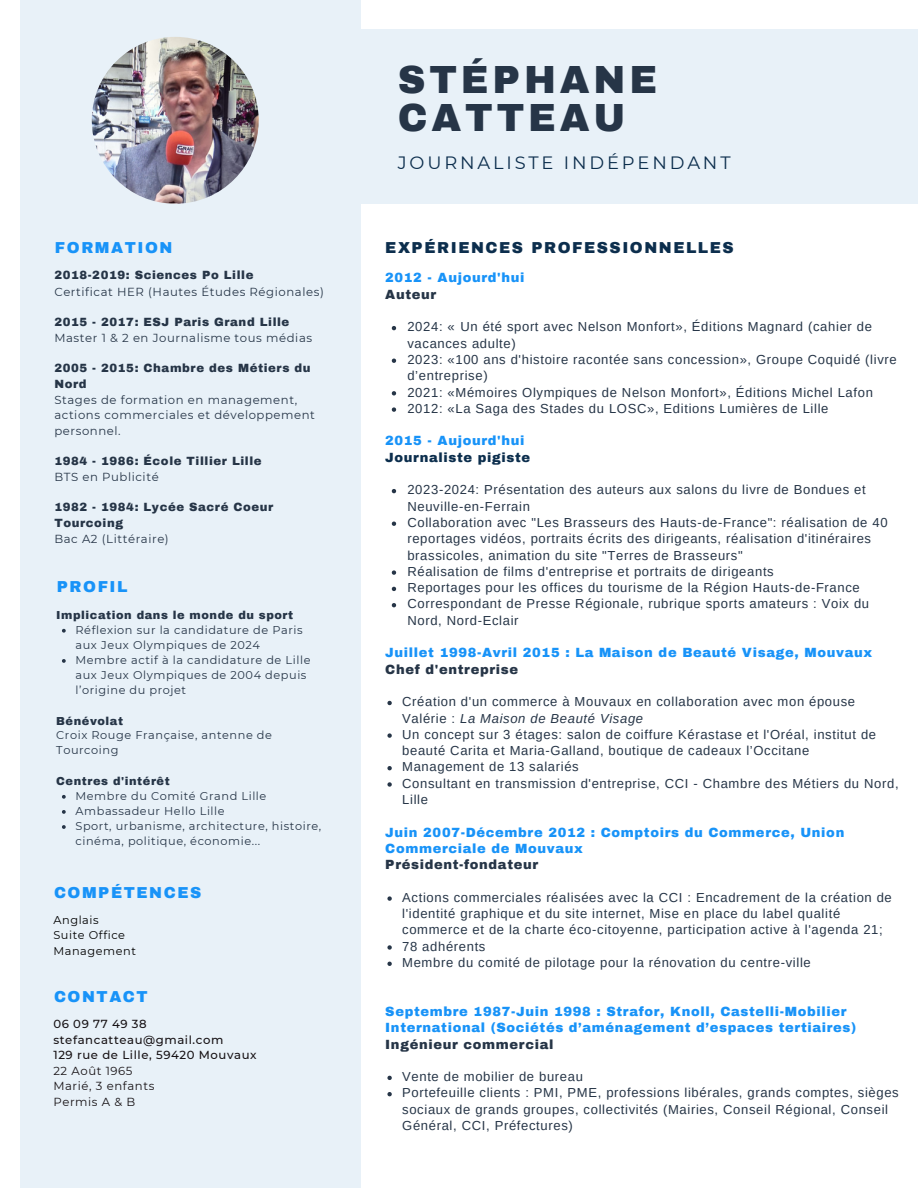
<style>
.page{position:relative;width:918px;height:1188px;background:#fff}
.page>*{position:absolute;margin:0;border:0;box-sizing:border-box;transform-origin:0 0}
.t1{font:900 38.4px/38.2px "Archivo";letter-spacing:.1em;color:#263547}
.t2{font:17.85px "Montserrat";letter-spacing:.16em;color:#0c2e4d}
.t3{font:900 15.45px "Archivo";letter-spacing:.1em;color:#1893f8}
.t4{font:900 15.45px "Archivo";letter-spacing:.1em;color:#0c2e4d}
.t5{font:13.05px/16.4px "Arimo";letter-spacing:.05em;color:#263547}
.t6{font:900 13.05px/16.4px "Archivo";letter-spacing:.05em;color:#1893f8}
.t7{font:900 13.05px/16.4px "Archivo";letter-spacing:.05em;color:#0c2e4d}
.t8{font:11.7px/15.8px "Montserrat";letter-spacing:.05em;color:#263547}
.t9{font:900 11.7px/15.9px "Archivo";letter-spacing:.05em;color:#263547}
.t10{font:500 11.7px "Montserrat";letter-spacing:.05em;color:#171215}
.t11{font:11.7px "Montserrat";letter-spacing:.05em;color:#171215}
.t12{font:11.25px/15.1px "Montserrat";letter-spacing:.05em;color:#263547}
.t13{font:900 11.25px "Archivo";letter-spacing:.05em;color:#263547}
.t14{font:11.25px "Montserrat";letter-spacing:.05em;color:#000}
.s1{font-family:"Archivo";font-weight:900}
.s2{font-family:"Montserrat";font-weight:400}
.s3{color:#263547}
.s4{color:#1893f8}
.s5{font-style:italic}
</style>
<div class="page">
<div style="left:20px;top:0;width:341px;height:1188px;background:#e8f1f8"></div>
<div style="left:23px;top:29px;width:895px;height:175px;background:#e8f1f8"></div>
<svg style="left:392px;top:326px;width:4px;height:4px"></svg>
<svg style="left:392px;top:359px;width:4px;height:4px"></svg>
<svg style="left:392px;top:391px;width:4px;height:4px"></svg>
<svg style="left:392px;top:407px;width:4px;height:5px"></svg>
<svg style="left:392px;top:489px;width:4px;height:4px"></svg>
<svg style="left:392px;top:522px;width:4px;height:4px"></svg>
<svg style="left:392px;top:570px;width:4px;height:5px"></svg>
<svg style="left:392px;top:587px;width:4px;height:4px"></svg>
<svg style="left:392px;top:603px;width:4px;height:4px"></svg>
<svg style="left:387px;top:701px;width:5px;height:4px"></svg>
<svg style="left:387px;top:733px;width:5px;height:5px"></svg>
<svg style="left:387px;top:766px;width:5px;height:4px"></svg>
<svg style="left:387px;top:782px;width:5px;height:5px"></svg>
<svg style="left:387px;top:896px;width:5px;height:5px"></svg>
<svg style="left:387px;top:945px;width:5px;height:5px"></svg>
<svg style="left:387px;top:962px;width:5px;height:4px"></svg>
<svg style="left:387px;top:1076px;width:5px;height:4px"></svg>
<svg style="left:387px;top:1092px;width:5px;height:4px"></svg>
<img style="left:92px;top:37px;width:167px;height:167px;border-radius:50%">
<svg style="left:62px;top:629px;width:4px;height:4px"></svg>
<svg style="left:62px;top:659px;width:4px;height:4px"></svg>
<svg style="left:62px;top:795px;width:4px;height:4px"></svg>
<svg style="left:62px;top:810px;width:4px;height:4px"></svg>
<svg style="left:62px;top:825px;width:4px;height:4px"></svg>
<h4 class="t3" style="left:55px;top:240px;width:119px">FORMATION</h4>
<h4 class="t8" style="left:54px;top:267px;width:271px;line-height:16.5px"><span class="s1">2018-2019: Sciences Po Lille<br></span>Certificat HER (Hautes Études Régionales)</h4>
<h4 class="t8" style="left:54px;top:313px;width:259px;line-height:16.5px"><span class="s1">2015 - 2017: ESJ Paris Grand Lille<br></span>Master 1 &amp; 2 en Journalisme tous médias</h4>
<h4 class="t8" style="left:54px;top:360px;width:262px"><span class="s1">2005 - 2015: Chambre des Métiers du<br>Nord<br></span>Stages de formation en management, actions commerciales et développement personnel.</h4>
<h3 class="t9" style="left:54px;top:453px;width:209px;line-height:16.5px">1984 - 1986: École Tillier Lille<br><span class="s2">BTS en Publicité</span></h3>
<p class="t9" style="left:54px;top:499px;width:221px">1982 - 1984: Lycée Sacré Coeur<br>Tourcoing<br><span class="s2">Bac A2 (Littéraire)</span></p>
<p class="t3" style="left:57px;top:579px;width:72px">PROFIL</p>
<p class="t13" style="left:56px;top:610px;width:238px">Implication dans le monde du sport</p>
<h4 class="t12" style="left:76px;top:622px;width:229px">Réflexion sur la candidature de Paris aux Jeux Olympiques de 2024</h4>
<h4 class="t12" style="left:76px;top:652px;width:236px">Membre actif à la candidature de Lille aux Jeux Olympiques de 2004 depuis l’origine du projet</h4>
<p class="t13" style="left:56px;top:715px;width:68px">Bénévolat</p>
<p class="t12" style="left:56px;top:728px;width:217px">Croix Rouge Française, antenne de<br>Tourcoing</p>
<p class="t13" style="left:56px;top:776px;width:115px">Centres d'intérêt</p>
<h4 class="t12" style="left:76px;top:788px;width:192px">Membre du Comité Grand Lille</h4>
<p class="t12" style="left:76px;top:803px;width:151px">Ambassadeur Hello Lille</p>
<p class="t12" style="left:76px;top:818px;width:247px">Sport, urbanisme, architecture, histoire, cinéma, politique, économie...</p>
<p class="t3" style="left:54px;top:885px;width:149px">COMPÉTENCES</p>
<p class="t14" style="left:53px;top:913px;width:47px">Anglais</p>
<p class="t14" style="left:53px;top:929px;width:73px">Suite Office</p>
<p class="t14" style="left:53px;top:944px;width:84px">Management</p>
<p class="t3" style="left:54px;top:988px;width:95px">CONTACT</p>
<p class="t10" style="left:53px;top:1017px;width:95px">06 09 77 49 38</p>
<p class="t10" style="left:53px;top:1032px;width:171px">stefancatteau@gmail.com</p>
<p class="t10" style="left:53px;top:1048px;width:205px">129 rue de Lille, 59420 Mouvaux</p>
<h4 class="t11" style="left:53px;top:1063px;width:81px">22 Août 1965</h4>
<p class="t11" style="left:53px;top:1079px;width:102px">Marié, 3 enfants</p>
<p class="t11" style="left:53px;top:1095px;width:83px">Permis A &amp; B</p>
<h3 class="t1" style="left:398px;top:61px;width:261px">STÉPHANE<br>CATTEAU</h3>
<h4 class="t2" style="left:398px;top:152px;width:334px">JOURNALISTE INDÉPENDANT</h4>
<p class="t4" style="left:385px;top:240px;width:350px">EXPÉRIENCES PROFESSIONNELLES</p>
<p class="t6" style="left:385px;top:270px;width:141px">2012 - Aujourd'hui<br><span class="s3">Auteur</span></p>
<p class="t5" style="left:407px;top:319px;width:466px">2024: « Un été sport avec Nelson Monfort», Éditions Magnard (cahier de vacances adulte)</p>
<p class="t5" style="left:407px;top:351px;width:491px">2023: «100 ans d'histoire racontée sans concession», Groupe Coquidé (livre d’entreprise)</p>
<h3 class="t5" style="left:407px;top:384px;width:467px">2021: «Mémoires Olympiques de Nelson Monfort», Éditions Michel Lafon</h3>
<p class="t5" style="left:407px;top:400px;width:423px">2012: «La Saga des Stades du LOSC», Editions Lumières de Lille</p>
<p class="t7" style="left:385px;top:433px;width:147px"><span class="s4">2015 - Aujourd'hui<br></span>Journaliste pigiste</p>
<p class="t5" style="left:407px;top:482px;width:460px">2023-2024: Présentation des auteurs aux salons du livre de Bondues et<br>Neuville-en-Ferrain</p>
<h3 class="t5" style="left:407px;top:514px;width:482px">Collaboration avec "Les Brasseurs des Hauts-de-France": réalisation de 40 reportages vidéos, portraits écrits des dirigeants, réalisation d'itinéraires brassicoles, animation du site "Terres de Brasseurs"</h3>
<p class="t5" style="left:407px;top:563px;width:368px">Réalisation de films d'entreprise et portraits de dirigeants</p>
<p class="t5" style="left:407px;top:579px;width:454px">Reportages pour les offices du tourisme de la Région Hauts-de-France</p>
<p class="t5" style="left:407px;top:596px;width:463px">Correspondant de Presse Régionale, rubrique sports amateurs : Voix du<br>Nord, Nord-Eclair</p>
<p class="t6" style="left:385px;top:645px;width:488px">Juillet 1998-Avril 2015 : La Maison de Beauté Visage, Mouvaux<br><span class="s3">Chef d'entreprise</span></p>
<p class="t5" style="left:402px;top:694px;width:455px">Création d'un commerce à Mouvaux en collaboration avec mon épouse<br>Valérie : <span class="s5">La Maison de Beauté Visage</span></p>
<p class="t5" style="left:402px;top:726px;width:475px">Un concept sur 3 étages: salon de coiffure Kérastase et l'Oréal, institut de beauté Carita et Maria-Galland, boutique de cadeaux l’Occitane</p>
<h1 class="t5" style="left:402px;top:759px;width:178px">Management de 13 salariés</h1>
<h2 class="t5" style="left:402px;top:775px;width:498px">Consultant en transmission d'entreprise, CCI - Chambre des Métiers du Nord,<br>Lille</h2>
<h2 class="t6" style="left:385px;top:824px;width:461px">Juin 2007-Décembre 2012 : Comptoirs du Commerce, Union<br>Commerciale de Mouvaux<br><span class="s3">Président-fondateur</span></h2>
<h4 class="t5" style="left:402px;top:889px;width:491px">Actions commerciales réalisées avec la CCI : Encadrement de la création de l'identité graphique et du site internet, Mise en place du label qualité commerce et de la charte éco-citoyenne, participation active à l'agenda 21;</h4>
<p class="t5" style="left:402px;top:938px;width:85px">78 adhérents</p>
<p class="t5" style="left:402px;top:954px;width:410px">Membre du comité de pilotage pour la rénovation du centre-ville</p>
<p class="t6" style="left:385px;top:1003px;width:473px">Septembre 1987-Juin 1998 : Strafor, Knoll, Castelli-Mobilier<br>International (Sociétés d’aménagement d’espaces tertiaires)<br><span class="s3">Ingénieur commercial</span></p>
<p class="t5" style="left:402px;top:1068px;width:182px">Vente de mobilier de bureau</p>
<h4 class="t5" style="left:402px;top:1085px;width:498px">Portefeuille clients : PMI, PME, professions libérales, grands comptes, sièges sociaux de grands groupes, collectivités (Mairies, Conseil Régional, Conseil<br>Général, CCI, Préfectures)</h4>
</div>
